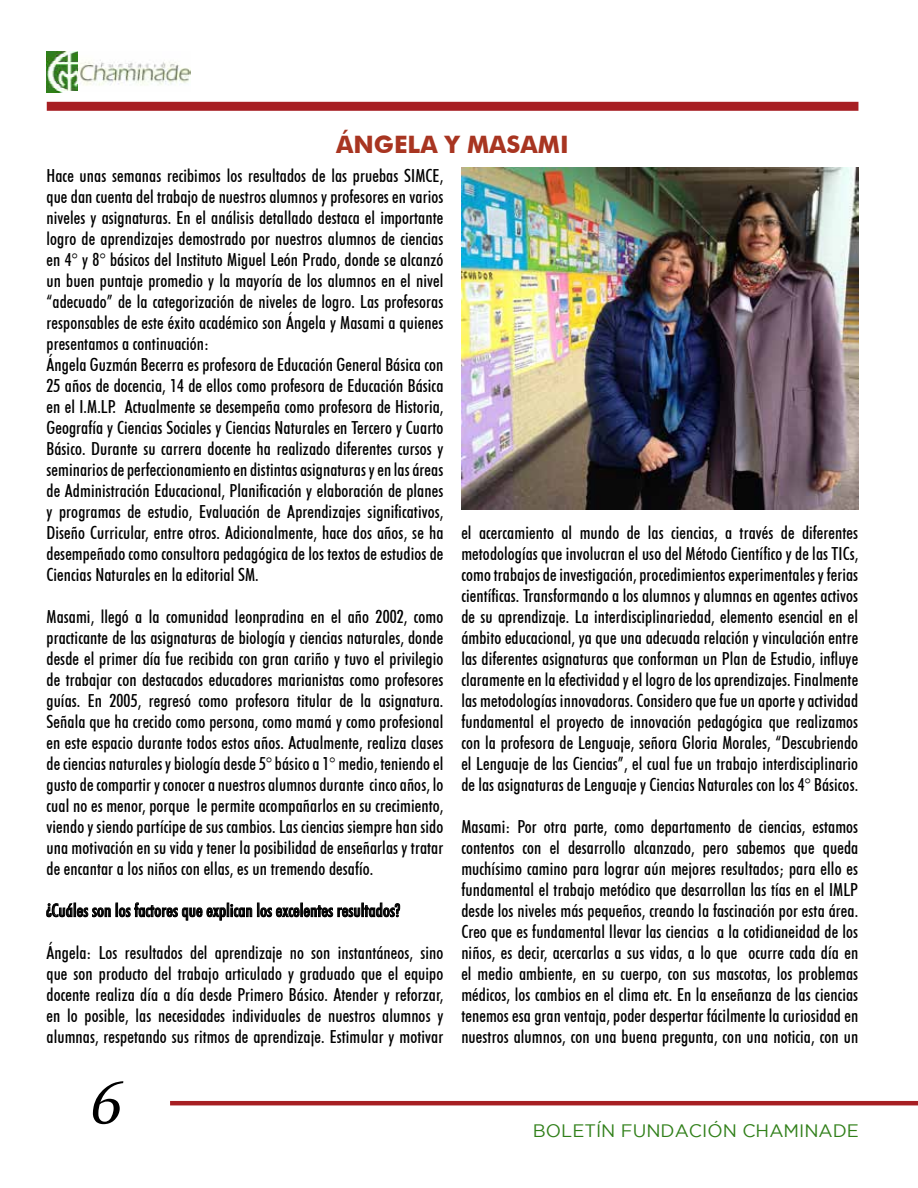
<style>
.page{position:relative;width:918px;height:1188px;background:#fff}
.page>*{position:absolute;margin:0;border:0;box-sizing:border-box;transform-origin:0 0}
.t1{font:69.3px "Lin Biolinum Slanted";color:#000}
.t2{font:700 24px "Futura BT";color:#a83521}
.t3{font:500 condensed 18px/21px "Futura BT";letter-spacing:.005em;color:#000;text-align:justify}
.t4{font:18px "Gotham";color:#307f19}
</style>
<div class="page">
<div style="left:47px;top:102px;width:811px;height:9px;background:#a71f23"></div>
<hr style="left:170px;top:1101px;width:748px;height:4px;background:#a71f23">
<img style="left:47px;top:51px;width:144px;height:42px">
<svg style="left:46px;top:902px;width:355px;height:19px"></svg>
<img style="left:461px;top:168px;width:398px;height:341px">
<h2 class="t2" style="left:336px;top:130px;width:234px">ÁNGELA Y MASAMI</h2>
<p class="t3" style="left:47px;top:165px;width:398px;text-align:left">Hace unas semanas recibimos los resultados de las pruebas SIMCE, que dan cuenta del trabajo de nuestros alumnos y profesores en varios niveles y asignaturas. En el análisis detallado destaca el importante logro de aprendizajes demostrado por nuestros alumnos de ciencias en 4° y 8° básicos del Instituto Miguel León Prado, donde se alcanzó un buen puntaje promedio y la mayoría de los alumnos en el nivel “adecuado” de la categorización de niveles de logro. Las profesoras responsables de este éxito académico son Ángela y Masami a quienes presentamos a continuación:<br>Ángela Guzmán Becerra es profesora de Educación General Básica con 25 años de docencia, 14 de ellos como profesora de Educación Básica en el I.M.LP. Actualmente se desempeña como profesora de Historia, Geografía y Ciencias Sociales y Ciencias Naturales en Tercero y Cuarto Básico. Durante su carrera docente ha realizado diferentes cursos y seminarios de perfeccionamiento en distintas asignaturas y en las áreas de Administración Educacional, Planificación y elaboración de planes y programas de estudio, Evaluación de Aprendizajes significativos, Diseño Curricular, entre otros. Adicionalmente, hace dos años, se ha desempeñado como consultora pedagógica de los textos de estudios de Ciencias Naturales en la editorial SM.</p>
<p class="t3" style="left:47px;top:606px;width:398px">Masami, llegó a la comunidad leonpradina en el año 2002, como practicante de las asignaturas de biología y ciencias naturales, donde desde el primer día fue recibida con gran cariño y tuvo el privilegio de trabajar con destacados educadores marianistas como profesores guías. En 2005, regresó como profesora titular de la asignatura.<br>Señala que ha crecido como persona, como mamá y como profesional en este espacio durante todos estos años. Actualmente, realiza clases de ciencias naturales y biología desde 5° básico a 1° medio, teniendo el gusto de compartir y conocer a nuestros alumnos durante cinco años, lo cual no es menor, porque le permite acompañarlos en su crecimiento, viendo y siendo partícipe de sus cambios. Las ciencias siempre han sido una motivación en su vida y tener la posibilidad de enseñarlas y tratar de encantar a los niños con ellas, es un tremendo desafío.</p>
<p class="t3" style="left:47px;top:900px;width:355px">¿Cuáles son los factores que explican los excelentes resultados?</p>
<p class="t3" style="left:47px;top:942px;width:398px">Ángela: Los resultados del aprendizaje no son instantáneos, sino que son producto del trabajo articulado y graduado que el equipo docente realiza día a día desde Primero Básico. Atender y reforzar, en lo posible, las necesidades individuales de nuestros alumnos y alumnas, respetando sus ritmos de aprendizaje. Estimular y motivar</p>
<p class="t3" style="left:461px;top:522px;width:398px">el acercamiento al mundo de las ciencias, a través de diferentes metodologías que involucran el uso del Método Científico y de las TICs, como trabajos de investigación, procedimientos experimentales y ferias científicas. Transformando a los alumnos y alumnas en agentes activos de su aprendizaje. La interdisciplinariedad, elemento esencial en el ámbito educacional, ya que una adecuada relación y vinculación entre las diferentes asignaturas que conforman un Plan de Estudio, influye claramente en la efectividad y el logro de los aprendizajes. Finalmente las metodologías innovadoras. Considero que fue un aporte y actividad fundamental el proyecto de innovación pedagógica que realizamos con la profesora de Lenguaje, señora Gloria Morales, “Descubriendo el Lenguaje de las Ciencias”, el cual fue un trabajo interdisciplinario de las asignaturas de Lenguaje y Ciencias Naturales con los 4° Básicos.</p>
<p class="t3" style="left:461px;top:816px;width:398px">Masami: Por otra parte, como departamento de ciencias, estamos contentos con el desarrollo alcanzado, pero sabemos que queda muchísimo camino para lograr aún mejores resultados; para ello es fundamental el trabajo metódico que desarrollan las tías en el IMLP desde los niveles más pequeños, creando la fascinación por esta área.<br>Creo que es fundamental llevar las ciencias a la cotidianeidad de los niños, es decir, acercarlas a sus vidas, a lo que ocurre cada día en el medio ambiente, en su cuerpo, con sus mascotas, los problemas médicos, los cambios en el clima etc. En la enseñanza de las ciencias tenemos esa gran ventaja, poder despertar fácilmente la curiosidad en nuestros alumnos, con una buena pregunta, con una noticia, con un</p>
<h1 class="t1" style="left:87px;top:1062px;width:34px">6</h1>
<p class="t4" style="left:533px;top:1120px;width:328px">BOLETÍN FUNDACIÓN CHAMINADE</p>
</div>
